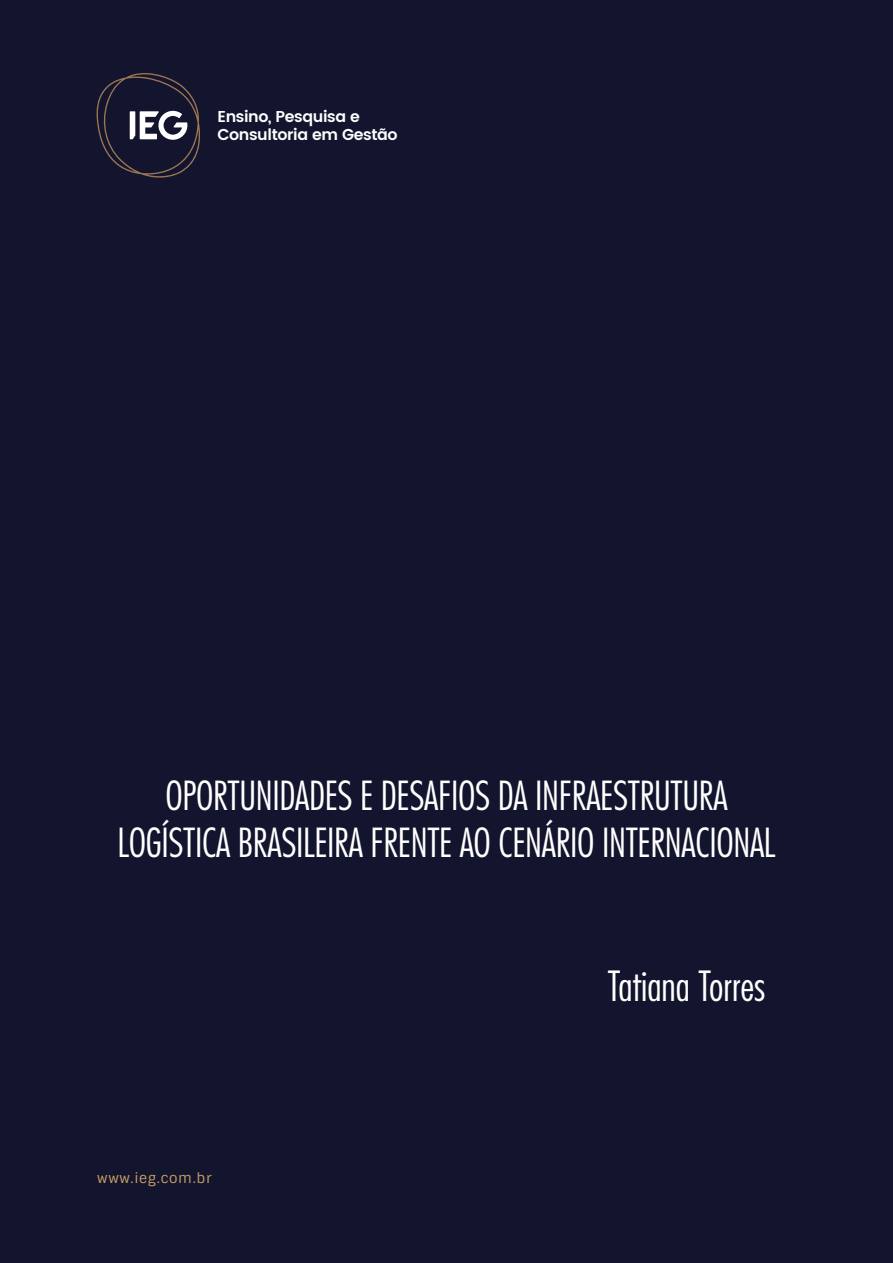
<style>
.page{position:relative;width:893px;height:1263px;background:#13152e}
.page>*{position:absolute;margin:0;border:0;box-sizing:border-box;transform-origin:0 0}
.t1{font:300 condensed 40.5px "Futura Std";color:#fff}
.t2{font:300 condensed 39px/46.8px "Futura Std";letter-spacing:-.01em;color:#fff;text-align:center}
.t3{font:600 15.75px/17.4px "Poppins";letter-spacing:-.025em;color:#fff}
.t4{font:13.95px "Sintony";letter-spacing:.05em;color:#c99d66}
</style>
<div class="page">
<svg style="left:96px;top:73px;width:104px;height:105px"></svg>
<p class="t3" style="left:217px;top:108px;width:182px">Ensino, Pesquisa e<br>Consultoria em Gestão</p>
<p class="t2" style="left:118px;top:772px;width:659px">OPORTUNIDADES E DESAFIOS DA INFRAESTRUTURA<br>LOGÍSTICA BRASILEIRA FRENTE AO CENÁRIO INTERNACIONAL</p>
<p class="t4" style="left:97px;top:1169px;width:116px">www.ieg.com.br</p>
<p class="t1" style="left:608px;top:962px;width:159px">Tatiana Torres</p>
</div>
